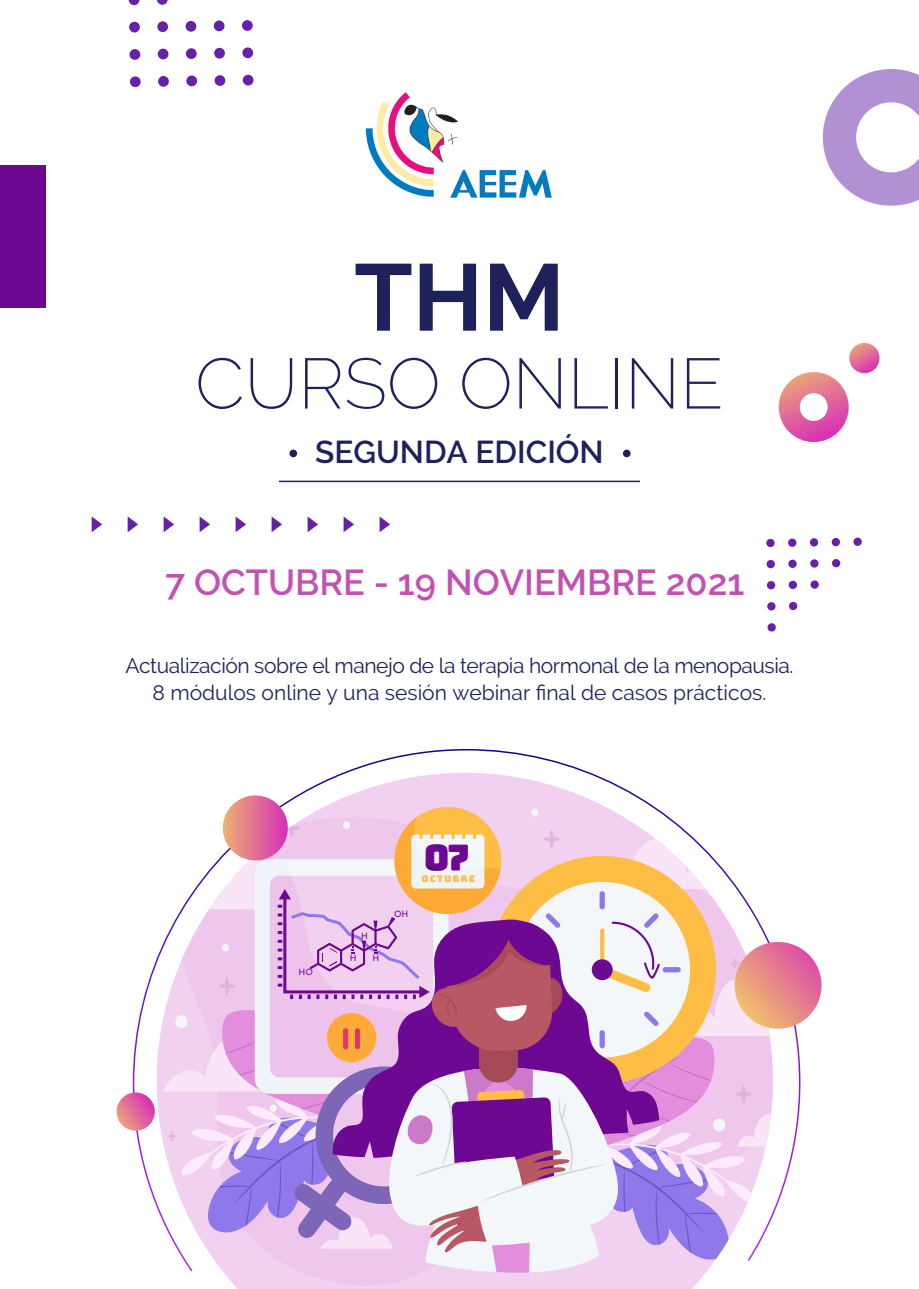
<style>
.page{position:relative;width:919px;height:1289px;background:#fff}
.page>*{position:absolute;margin:0;border:0;box-sizing:border-box;transform-origin:0 0}
.t1{font:700 94.35px "Raleway";color:#1f215a}
.t2{font:200 70.95px "Raleway";color:#1f215a}
.t3{font:600 36px "Raleway";color:#c252af}
.t4{font:34.65px "Bungee Layers Outline";color:#6d0892}
.t5{font:600 31.5px "Raleway";color:#1f215a}
.t6{font:21px/26.7px "Raleway";letter-spacing:-.02em;color:#1f215a;text-align:center}
.t7{font:9px "Bungee Layers Outline";letter-spacing:.16em;color:#febe45}
.t8{font:8.7px "Josefin Sans";color:#6d0892}
</style>
<div class="page">
<hr style="left:279px;top:480px;width:361px;height:2px;background:#1f215a">
<svg style="left:384px;top:1272px;width:240px;height:16px;background:#f1cfef"></svg>
<svg style="left:133px;top:749px;width:503px;height:473px"></svg>
<svg style="left:116px;top:1092px;width:41px;height:41px"></svg>
<svg style="left:163px;top:795px;width:659px;height:477px"></svg>
<svg style="left:822px;top:69px;width:96px;height:137px"></svg>
<div style="left:243px;top:75px;width:10px;height:11px;background:#6521a9;border-radius:50%"></div>
<div style="left:214px;top:75px;width:11px;height:11px;background:#6521a9;border-radius:50%"></div>
<div style="left:186px;top:75px;width:11px;height:11px;background:#6521a9;border-radius:50%"></div>
<div style="left:158px;top:76px;width:11px;height:11px;background:#6521a9;border-radius:50%"></div>
<div style="left:130px;top:76px;width:11px;height:11px;background:#6521a9;border-radius:50%"></div>
<div style="left:242px;top:47px;width:11px;height:11px;background:#6521a9;border-radius:50%"></div>
<div style="left:214px;top:48px;width:11px;height:11px;background:#6521a9;border-radius:50%"></div>
<div style="left:186px;top:48px;width:11px;height:11px;background:#6521a9;border-radius:50%"></div>
<div style="left:158px;top:49px;width:10px;height:10px;background:#6521a9;border-radius:50%"></div>
<div style="left:129px;top:49px;width:11px;height:11px;background:#6521a9;border-radius:50%"></div>
<div style="left:242px;top:20px;width:11px;height:11px;background:#6521a9;border-radius:50%"></div>
<div style="left:214px;top:20px;width:10px;height:11px;background:#6521a9;border-radius:50%"></div>
<div style="left:185px;top:21px;width:11px;height:11px;background:#6521a9;border-radius:50%"></div>
<div style="left:157px;top:21px;width:11px;height:11px;background:#6521a9;border-radius:50%"></div>
<div style="left:129px;top:22px;width:11px;height:11px;background:#6521a9;border-radius:50%"></div>
<svg style="left:157px;top:0;width:11px;height:5px"></svg>
<svg style="left:129px;top:0;width:10px;height:5px"></svg>
<div style="left:767px;top:623px;width:8px;height:8px;background:#6521a9;border-radius:50%"></div>
<div style="left:789px;top:602px;width:8px;height:8px;background:#6521a9;border-radius:50%"></div>
<div style="left:767px;top:602px;width:8px;height:8px;background:#6521a9;border-radius:50%"></div>
<div style="left:810px;top:580px;width:8px;height:8px;background:#6521a9;border-radius:50%"></div>
<svg style="left:788px;top:580px;width:9px;height:9px"></svg>
<div style="left:766px;top:581px;width:9px;height:8px;background:#6521a9;border-radius:50%"></div>
<div style="left:831px;top:559px;width:9px;height:8px;background:#6521a9;border-radius:50%"></div>
<div style="left:810px;top:559px;width:8px;height:8px;background:#6521a9;border-radius:50%"></div>
<div style="left:788px;top:559px;width:8px;height:9px;background:#6521a9;border-radius:50%"></div>
<div style="left:766px;top:560px;width:8px;height:8px;background:#6521a9;border-radius:50%"></div>
<div style="left:853px;top:537px;width:8px;height:9px;background:#6521a9;border-radius:50%"></div>
<div style="left:831px;top:538px;width:9px;height:8px;background:#6521a9;border-radius:50%"></div>
<div style="left:809px;top:538px;width:9px;height:8px;background:#6521a9;border-radius:50%"></div>
<div style="left:788px;top:538px;width:8px;height:9px;background:#6521a9;border-radius:50%"></div>
<div style="left:766px;top:539px;width:8px;height:8px;background:#6521a9;border-radius:50%"></div>
<div style="left:0;top:165px;width:46px;height:143px;background:#6d0892"></div>
<svg style="left:92px;top:516px;width:10px;height:16px"></svg>
<svg style="left:128px;top:516px;width:10px;height:16px"></svg>
<svg style="left:164px;top:517px;width:10px;height:15px"></svg>
<svg style="left:200px;top:517px;width:10px;height:15px"></svg>
<svg style="left:235px;top:516px;width:11px;height:16px"></svg>
<svg style="left:271px;top:516px;width:11px;height:16px"></svg>
<svg style="left:307px;top:516px;width:11px;height:16px"></svg>
<svg style="left:343px;top:516px;width:11px;height:16px"></svg>
<svg style="left:379px;top:516px;width:11px;height:16px"></svg>
<svg style="left:778px;top:343px;width:102px;height:99px"></svg>
<img style="left:365px;top:92px;width:187px;height:106px">
<svg style="left:623px;top:449px;width:8px;height:9px"></svg>
<svg style="left:289px;top:449px;width:8px;height:9px"></svg>
<h1 class="t1" style="left:354px;top:243px;width:212px">THM</h1>
<h2 class="t2" style="left:195px;top:342px;width:530px">CURSO ONLINE</h2>
<h3 class="t5" style="left:315px;top:434px;width:290px">SEGUNDA EDICIÓN</h3>
<h3 class="t3" style="left:165px;top:561px;width:580px">7 OCTUBRE - 19 NOVIEMBRE 2021</h3>
<p class="t6" style="left:125px;top:652px;width:669px">Actualización sobre el manejo de la terapia hormonal de la menopausia.<br>8 módulos online y una sesión webinar final de casos prácticos.</p>
<h3 class="t4" style="left:424px;top:837px;width:47px">07</h3>
<p class="t8" style="left:298px;top:965px;width:16px">HO</p>
<p class="t8" style="left:361px;top:929px;width:8px">H</p>
<p class="t8" style="left:349px;top:951px;width:8px">H</p>
<p class="t8" style="left:372px;top:951px;width:8px">H</p>
<p class="t8" style="left:394px;top:907px;width:16px">OH</p>
<p class="t7" style="left:422px;top:874px;width:55px">OCTUBRE</p>
</div>
